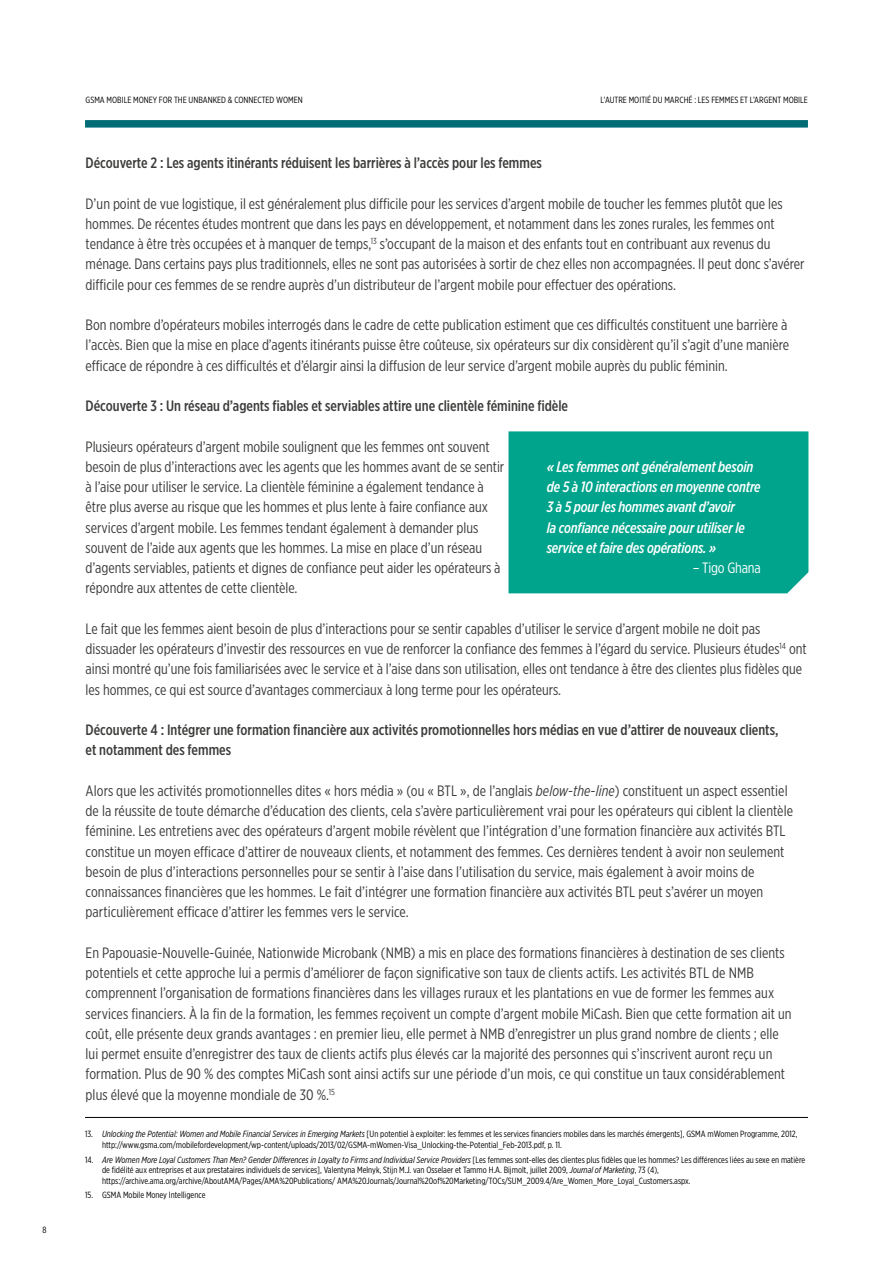
<style>
.page{position:relative;width:893px;height:1263px;background:#fff}
.page>*{position:absolute;margin:0;border:0;box-sizing:border-box;transform-origin:0 0}
.t1{font:15px/20.2px "Gotham X Narrow";color:#3c3c3b}
.t2{font:500 15px/20.2px "Gotham X Narrow";color:#3c3c3b}
.t3{font:italic 500 15px/20.2px "Gotham X Narrow";letter-spacing:-.01em;color:#fff}
.t4{font:15px "Gotham X Narrow";letter-spacing:-.01em;color:#fff}
.t5{font:9px/10.5px "Gotham X Narrow";color:#000}
.s1{font-style:italic}
</style>
<div class="page">
<div style="left:85px;top:120px;width:723px;height:8px;background:#006d76"></div>
<div style="left:508px;top:431px;width:300px;height:162px;background:#00a48c"></div>
<hr style="left:85px;top:1117px;width:723px;height:1px;background:#000">
<p class="t5" style="left:43px;top:1224px;width:6px">8</p>
<p class="t5" style="left:86px;top:95px;width:219px">GSMA MOBILE MONEY FOR THE UNBANKED &amp; CONNECTED WOMEN</p>
<p class="t5" style="left:601px;top:95px;width:209px">L’AUTRE MOITIÉ DU MARCHÉ : LES FEMMES ET L’ARGENT MOBILE</p>
<p class="t2" style="left:86px;top:152px;width:458px">Découverte 2 : Les agents itinérants réduisent les barrières à l’accès pour les femmes</p>
<p class="t1" style="left:86px;top:193px;width:720px">D’un point de vue logistique, il est généralement plus difficile pour les services d’argent mobile de toucher les femmes plutôt que les hommes. De récentes études montrent que dans les pays en développement, et notamment dans les zones rurales, les femmes ont tendance à être très occupées et à manquer de temps,<sup>13</sup> s’occupant de la maison et des enfants tout en contribuant aux revenus du ménage. Dans certains pays plus traditionnels, elles ne sont pas autorisées à sortir de chez elles non accompagnées. Il peut donc s’avérer difficile pour ces femmes de se rendre auprès d’un distributeur de l’argent mobile pour effectuer des opérations.</p>
<p class="t1" style="left:86px;top:314px;width:705px">Bon nombre d’opérateurs mobiles interrogés dans le cadre de cette publication estiment que ces difficultés constituent une barrière à l’accès. Bien que la mise en place d’agents itinérants puisse être coûteuse, six opérateurs sur dix considèrent qu’il s’agit d’une manière efficace de répondre à ces difficultés et d’élargir ainsi la diffusion de leur service d’argent mobile auprès du public féminin.</p>
<p class="t2" style="left:86px;top:395px;width:484px">Découverte 3 : Un réseau d’agents fiables et serviables attire une clientèle féminine fidèle</p>
<p class="t1" style="left:86px;top:436px;width:420px">Plusieurs opérateurs d’argent mobile soulignent que les femmes ont souvent besoin de plus d’interactions avec les agents que les hommes avant de se sentir à l’aise pour utiliser le service. La clientèle féminine a également tendance à être plus averse au risque que les hommes et plus lente à faire confiance aux services d’argent mobile. Les femmes tendant également à demander plus souvent de l’aide aux agents que les hommes. La mise en place d’un réseau d’agents serviables, patients et dignes de confiance peut aider les opérateurs à répondre aux attentes de cette clientèle.</p>
<p class="t1" style="left:86px;top:618px;width:723px">Le fait que les femmes aient besoin de plus d’interactions pour se sentir capables d’utiliser le service d’argent mobile ne doit pas dissuader les opérateurs d’investir des ressources en vue de renforcer la confiance des femmes à l’égard du service. Plusieurs études<sup>14</sup> ont ainsi montré qu’une fois familiarisées avec le service et à l’aise dans son utilisation, elles ont tendance à être des clientes plus fidèles que les hommes, ce qui est source d’avantages commerciaux à long terme pour les opérateurs.</p>
<p class="t2" style="left:86px;top:719px;width:694px">Découverte 4 : Intégrer une formation financière aux activités promotionnelles hors médias en vue d’attirer de nouveaux clients, et notamment des femmes</p>
<p class="t1" style="left:86px;top:780px;width:709px">Alors que les activités promotionnelles dites « hors média » (ou « BTL », de l’anglais <span class="s1">below-the-line</span>) constituent un aspect essentiel de la réussite de toute démarche d’éducation des clients, cela s’avère particulièrement vrai pour les opérateurs qui ciblent la clientèle féminine. Les entretiens avec des opérateurs d’argent mobile révèlent que l’intégration d’une formation financière aux activités BTL constitue un moyen efficace d’attirer de nouveaux clients, et notamment des femmes. Ces dernières tendent à avoir non seulement besoin de plus d’interactions personnelles pour se sentir à l’aise dans l’utilisation du service, mais également à avoir moins de connaissances financières que les hommes. Le fait d’intégrer une formation financière aux activités BTL peut s’avérer un moyen particulièrement efficace d’attirer les femmes vers le service.</p>
<p class="t1" style="left:86px;top:942px;width:707px">En Papouasie-Nouvelle-Guinée, Nationwide Microbank (NMB) a mis en place des formations financières à destination de ses clients potentiels et cette approche lui a permis d’améliorer de façon significative son taux de clients actifs. Les activités BTL de NMB comprennent l’organisation de formations financières dans les villages ruraux et les plantations en vue de former les femmes aux services financiers. À la fin de la formation, les femmes reçoivent un compte d’argent mobile MiCash. Bien que cette formation ait un coût, elle présente deux grands avantages : en premier lieu, elle permet à NMB d’enregistrer un plus grand nombre de clients ; elle lui permet ensuite d’enregistrer des taux de clients actifs plus élevés car la majorité des personnes qui s’inscrivent auront reçu un formation. Plus de 90 % des comptes MiCash sont ainsi actifs sur une période d’un mois, ce qui constitue un taux considérablement plus élevé que la moyenne mondiale de 30 %.<sup>15</sup></p>
<p class="t3" style="left:547px;top:456px;width:215px">« Les femmes ont généralement besoin de 5 à 10 interactions en moyenne contre 3 à 5 pour les hommes avant d’avoir<br>la confiance nécessaire pour utiliser le service et faire des opérations. »</p>
<p class="t4" style="left:693px;top:559px;width:69px">– Tigo Ghana</p>
<p class="t5" style="left:102px;top:1129px;width:697px;text-indent:-17px">13. <span class="s1">Unlocking the Potential: Women and Mobile Financial Services in Emerging Markets</span> [Un potentiel à exploiter: les femmes et les services financiers mobiles dans les marchés émergents], GSMA mWomen Programme, 2012, http://www.gsma.com/mobilefordevelopment/wp-content/uploads/2013/02/GSMA-mWomen-Visa_Unlocking-the-Potential_Feb-2013.pdf, p. 11.</p>
<p class="t5" style="left:102px;top:1154px;width:705px;text-indent:-17px">14. <span class="s1">Are Women More Loyal Customers Than Men? Gender Differences in Loyalty to Firms and Individual Service Providers</span> [Les femmes sont-elles des clientes plus fidèles que les hommes? Les différences liées au sexe en matière de fidélité aux entreprises et aux prestataires individuels de services], Valentyna Melnyk, Stijn M.J. van Osselaer et Tammo H.A. Bijmolt, juillet 2009, <span class="s1">Journal of Marketing</span>, 73 (4), https://archive.ama.org/archive/AboutAMA/Pages/AMA%20Publications/ AMA%20Journals/Journal%20of%20Marketing/TOCs/SUM_2009.4/Are_Women_More_Loyal_Customers.aspx.</p>
<p class="t5" style="left:85px;top:1190px;width:122px">15. GSMA Mobile Money Intelligence</p>
</div>
